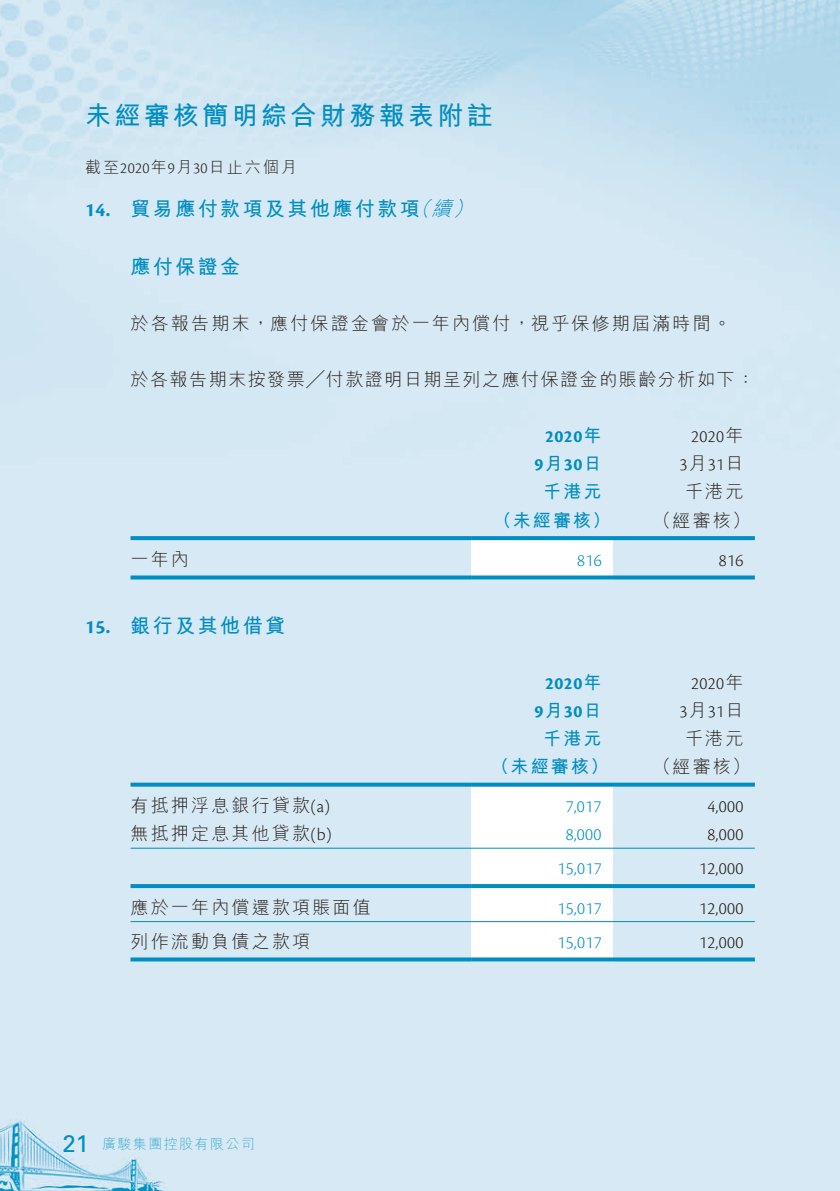
<style>
.page{position:relative;width:840px;height:1191px;background:#fff}
.page>*{position:absolute;margin:0;border:0;box-sizing:border-box;transform-origin:0 0}
.t1{font:700 26px "M Hei HK";letter-spacing:.13em;color:#008dc1}
.t2{font:700 20px "M Hei HK";letter-spacing:.12em;color:#008dc1}
.t3{font:300 18px "M Hei HK";letter-spacing:.12em;color:#231916}
.t4{font:300 18px/28px "Cronos Pro";letter-spacing:.02em;color:#231916;text-align:right}
.t5{font:300 18px "M Hei HK";letter-spacing:.085em;color:#231916}
.t6{font:300 18px "Cronos Pro";letter-spacing:.02em;color:#008dc1}
.t7{font:700 18px/28px "Cronos Pro";letter-spacing:.02em;color:#008dc1;text-align:center}
.t8{font:700 18px "M Hei HK";letter-spacing:.12em;color:#008dc1}
.t9{font:300 16px "M Hei HK";letter-spacing:.12em;color:#231916}
.t10{font:300 14px "M Hei HK";letter-spacing:.1em;color:#46aed4}
.s1{font-family:"Cronos Pro"}
.s2{font-weight:300;font-style:italic}
.s3{font-family:"M Hei HK"}
.s4{font-family:"Univers LT Std";font-weight:400;font-size:24px;color:#008dc1}
</style>
<div class="page">
<img style="left:0;top:0;width:839px;height:1191px">
<svg style="left:471px;top:540px;width:141px;height:35px"></svg>
<svg style="left:130px;top:536px;width:341px;height:4px"></svg>
<svg style="left:471px;top:536px;width:141px;height:4px"></svg>
<svg style="left:612px;top:536px;width:142px;height:4px"></svg>
<svg style="left:130px;top:575px;width:341px;height:4px"></svg>
<svg style="left:471px;top:575px;width:141px;height:4px"></svg>
<svg style="left:612px;top:575px;width:142px;height:4px"></svg>
<svg style="left:471px;top:786px;width:141px;height:171px"></svg>
<svg style="left:130px;top:782px;width:341px;height:4px"></svg>
<svg style="left:471px;top:782px;width:141px;height:4px"></svg>
<svg style="left:612px;top:782px;width:142px;height:4px"></svg>
<hr style="left:130px;top:847px;width:341px;height:1px;background:#008dc1">
<hr style="left:471px;top:847px;width:141px;height:1px;background:#008dc1">
<hr style="left:612px;top:847px;width:142px;height:1px;background:#008dc1">
<svg style="left:130px;top:884px;width:341px;height:4px"></svg>
<svg style="left:471px;top:884px;width:141px;height:4px"></svg>
<svg style="left:612px;top:884px;width:142px;height:4px"></svg>
<hr style="left:130px;top:921px;width:341px;height:1px;background:#008dc1">
<hr style="left:471px;top:921px;width:141px;height:1px;background:#008dc1">
<hr style="left:612px;top:921px;width:142px;height:1px;background:#008dc1">
<svg style="left:130px;top:957px;width:341px;height:4px"></svg>
<svg style="left:471px;top:957px;width:141px;height:4px"></svg>
<svg style="left:612px;top:957px;width:142px;height:4px"></svg>
<h1 class="t1" style="left:85px;top:97px;width:409px">未經審核簡明綜合財務報表附註</h1>
<p class="t9" style="left:85px;top:159px;width:213px">截至<span class="s1">2020</span>年<span class="s1">9</span>月<span class="s1">30</span>日止六個月</p>
<p class="t2" style="left:85px;top:194px;width:394px"><span class="s1">14.</span> 貿易應付款項及其他應付款項<span class="s2">（續）</span></p>
<p class="t2" style="left:130px;top:252px;width:111px">應付保證金</p>
<p class="t3" style="left:130px;top:314px;width:601px">於各報告期末，應付保證金會於一年內償付，視乎保修期屆滿時間。</p>
<p class="t5" style="left:130px;top:370px;width:625px">於各報告期末按發票╱付款證明日期呈列之應付保證金的賬齡分析如下：</p>
<p class="t7" style="left:534px;top:423px;width:69px">2020<span class="s3">年<br></span>9<span class="s3">月</span>30<span class="s3">日</span></p>
<p class="t4" style="left:679px;top:423px;width:66px">2020<span class="s3">年<br></span>3<span class="s3">月</span>31<span class="s3">日</span></p>
<p class="t8" style="left:543px;top:479px;width:60px">千港元</p>
<p class="t3" style="left:684px;top:482px;width:60px">千港元</p>
<p class="t8" style="left:493px;top:507px;width:119px">（未經審核）</p>
<p class="t3" style="left:652px;top:511px;width:98px">（經審核）</p>
<p class="t3" style="left:130px;top:550px;width:60px">一年內</p>
<p class="t6" style="left:576px;top:550px;width:26px">816</p>
<p class="t4" style="left:718px;top:546px;width:26px">816</p>
<p class="t2" style="left:85px;top:611px;width:201px"><span class="s1">15.</span> 銀行及其他借貸</p>
<p class="t7" style="left:534px;top:669px;width:69px">2020<span class="s3">年<br></span>9<span class="s3">月</span>30<span class="s3">日</span></p>
<p class="t4" style="left:679px;top:669px;width:66px">2020<span class="s3">年<br></span>3<span class="s3">月</span>31<span class="s3">日</span></p>
<p class="t8" style="left:543px;top:725px;width:60px">千港元</p>
<p class="t3" style="left:684px;top:729px;width:60px">千港元</p>
<p class="t8" style="left:491px;top:753px;width:119px">（未經審核）</p>
<p class="t3" style="left:652px;top:757px;width:98px">（經審核）</p>
<p class="t3" style="left:130px;top:796px;width:201px">有抵押浮息銀行貸款<span class="s1">(a)</span></p>
<p class="t6" style="left:565px;top:796px;width:37px">7,017</p>
<p class="t4" style="left:707px;top:792px;width:37px">4,000</p>
<p class="t3" style="left:130px;top:824px;width:202px">無抵押定息其他貸款<span class="s1">(b)</span></p>
<p class="t6" style="left:565px;top:824px;width:37px">8,000</p>
<p class="t4" style="left:707px;top:820px;width:37px">8,000</p>
<p class="t6" style="left:557px;top:858px;width:46px">15,017</p>
<p class="t4" style="left:698px;top:854px;width:46px">12,000</p>
<p class="t3" style="left:130px;top:898px;width:242px">應於一年內償還款項賬面值</p>
<p class="t6" style="left:557px;top:898px;width:46px">15,017</p>
<p class="t4" style="left:698px;top:894px;width:46px">12,000</p>
<p class="t3" style="left:130px;top:932px;width:181px">列作流動負債之款項</p>
<p class="t6" style="left:557px;top:932px;width:46px">15,017</p>
<p class="t4" style="left:698px;top:928px;width:46px">12,000</p>
<p class="t10" style="left:62px;top:1137px;width:194px"><span class="s4">21</span> 廣駿集團控股有限公司</p>
</div>
